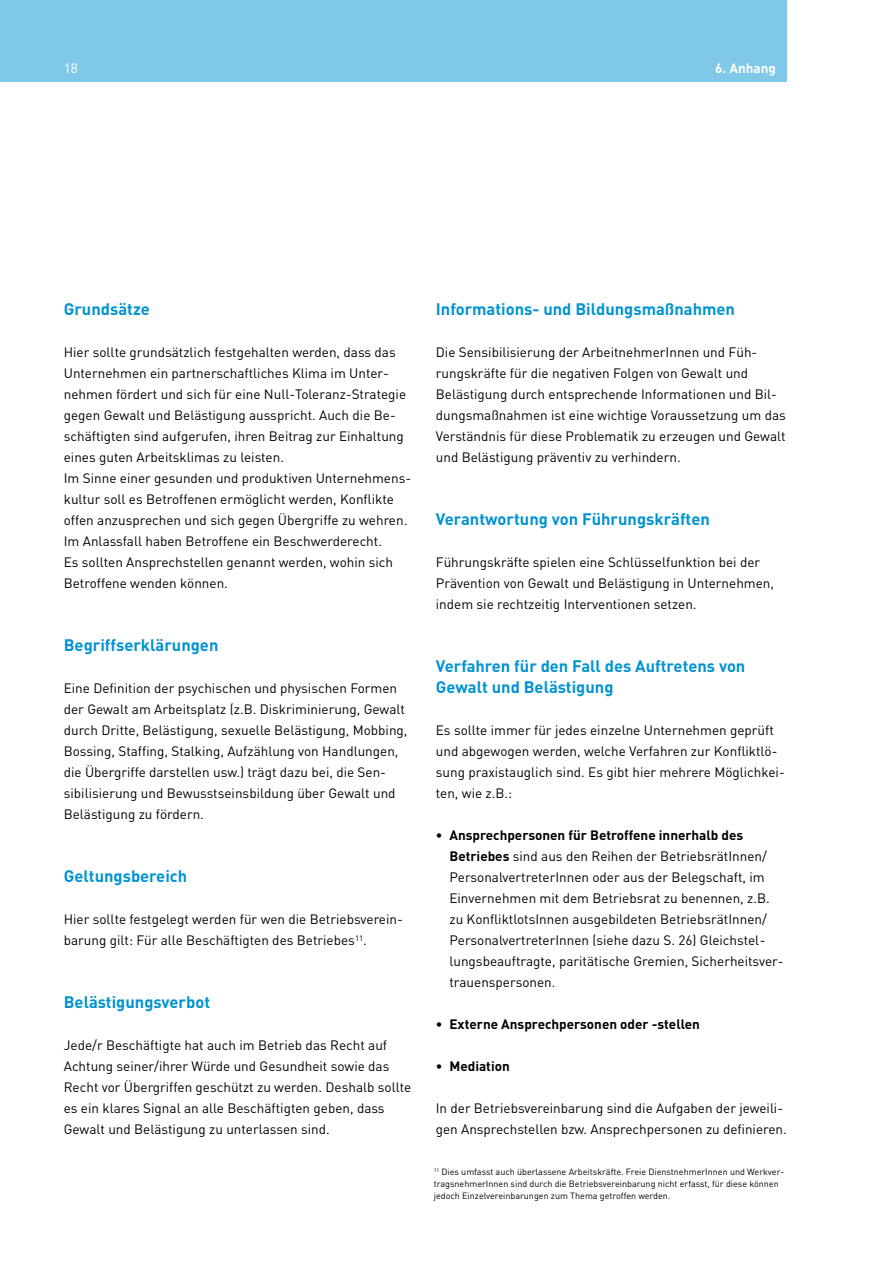
<style>
.page{position:relative;width:893px;height:1263px;background:#fff}
.page>*{position:absolute;margin:0;border:0;box-sizing:border-box;transform-origin:0 0}
.t1{font:700 16.5px/21px "DIN";color:#0093d1}
.t2{font:13.5px/21px "DIN";color:#000}
.t3{font:700 13.5px "DIN";color:#000}
.t4{font:700 13.5px "DIN";color:#fff}
.t5{font:13.5px "DIN";color:#fff}
.t6{font:9px/12px "DIN";color:#000}
.s1{font-weight:700}
</style>
<div class="page">
<div style="left:0;top:0;width:787px;height:81px;background:#7fc8e8"></div>
<p class="t5" style="left:64px;top:60px;width:16px">18</p>
<p class="t4" style="left:715px;top:60px;width:62px">6. Anhang</p>
<p class="t1" style="left:64px;top:298px;width:88px">Grundsätze</p>
<p class="t2" style="left:64px;top:341px;width:349px">Hier sollte grundsätzlich festgehalten werden, dass das Unternehmen ein partnerschaftliches Klima im Unter&shy;nehmen fördert und sich für eine Null-Toleranz-Strategie gegen Gewalt und Belästigung ausspricht. Auch die Be&shy;schäftigten sind aufgerufen, ihren Beitrag zur Einhaltung eines guten Arbeitsklimas zu leisten.<br>Im Sinne einer gesunden und produktiven Unternehmens&shy;kultur soll es Betroffenen ermöglicht werden, Konflikte offen anzusprechen und sich gegen Übergriffe zu wehren.<br>Im Anlassfall haben Betroffene ein Beschwerderecht.<br>Es sollten Ansprechstellen genannt werden, wohin sich Betroffene wenden können.</p>
<p class="t1" style="left:64px;top:634px;width:156px">Begriffserklärungen</p>
<p class="t2" style="left:64px;top:677px;width:345px">Eine Definition der psychischen und physischen Formen der Gewalt am Arbeitsplatz (z.B. Diskriminierung, Gewalt durch Dritte, Belästigung, sexuelle Belästigung, Mobbing, Bossing, Staffing, Stalking, Aufzählung von Handlungen, die Übergriffe darstellen usw.) trägt dazu bei, die Sen&shy;sibilisierung und Bewusstseinsbildung über Gewalt und Belästigung zu fördern.</p>
<p class="t1" style="left:64px;top:865px;width:125px">Geltungsbereich</p>
<p class="t2" style="left:64px;top:908px;width:340px">Hier sollte festgelegt werden für wen die Betriebsverein&shy;barung gilt: Für alle Beschäftigten des Betriebes<sup>11</sup>.</p>
<p class="t1" style="left:64px;top:991px;width:148px">Belästigungsverbot</p>
<p class="t2" style="left:64px;top:1034px;width:349px">Jede/r Beschäftigte hat auch im Betrieb das Recht auf Achtung seiner/ihrer Würde und Gesundheit sowie das Recht vor Übergriffen geschützt zu werden. Deshalb sollte es ein klares Signal an alle Beschäftigten geben, dass Gewalt und Belästigung zu unterlassen sind.</p>
<p class="t1" style="left:436px;top:298px;width:301px">Informations- und Bildungsmaßnahmen</p>
<p class="t2" style="left:436px;top:341px;width:351px">Die Sensibilisierung der ArbeitnehmerInnen und Füh&shy;rungskräfte für die negativen Folgen von Gewalt und Belästigung durch entsprechende Informationen und Bil&shy;dungsmaßnahmen ist eine wichtige Voraussetzung um das Verständnis für diese Problematik zu erzeugen und Gewalt und Belästigung präventiv zu verhindern.</p>
<p class="t1" style="left:436px;top:508px;width:276px">Verantwortung von Führungskräften</p>
<p class="t2" style="left:436px;top:551px;width:340px">Führungskräfte spielen eine Schlüsselfunktion bei der<br>Prävention von Gewalt und Belästigung in Unternehmen, indem sie rechtzeitig Interventionen setzen.</p>
<p class="t1" style="left:436px;top:655px;width:311px">Verfahren für den Fall des Auftretens von<br>Gewalt und Belästigung</p>
<p class="t2" style="left:436px;top:719px;width:350px">Es sollte immer für jedes einzelne Unternehmen geprüft und abgewogen werden, welche Verfahren zur Konfliktlö&shy;sung praxistauglich sind. Es gibt hier mehrere Möglichkei&shy;ten, wie z.B.:</p>
<p class="t2" style="left:449px;top:824px;width:336px;text-indent:-14px"><span class="s1">• Ansprechpersonen für Betroffene innerhalb des Betriebes</span> sind aus den Reihen der BetriebsrätInnen/ PersonalvertreterInnen oder aus der Belegschaft, im Einvernehmen mit dem Betriebsrat zu benennen, z.B. zu KonfliktlotsInnen ausgebildeten BetriebsrätInnen/ PersonalvertreterInnen (siehe dazu S. 26) Gleichstel&shy;lungsbeauftragte, paritätische Gremien, Sicherheitsver&shy;trauenspersonen.</p>
<p class="t3" style="left:436px;top:1015px;width:266px">• Externe Ansprechpersonen oder -stellen</p>
<p class="t3" style="left:436px;top:1057px;width:75px">• Mediation</p>
<p class="t2" style="left:436px;top:1097px;width:352px">In der Betriebsvereinbarung sind die Aufgaben der jeweili&shy;gen Ansprechstellen bzw. Ansprechpersonen zu definieren.</p>
<p class="t6" style="left:434px;top:1165px;width:352px"><sup>11</sup> Dies umfasst auch überlassene Arbeitskräfte. Freie DienstnehmerInnen und Werkver&shy;tragsnehmerInnen sind durch die Betriebsvereinbarung nicht erfasst, für diese können jedoch Einzelvereinbarungen zum Thema getroffen werden.</p>
</div>
